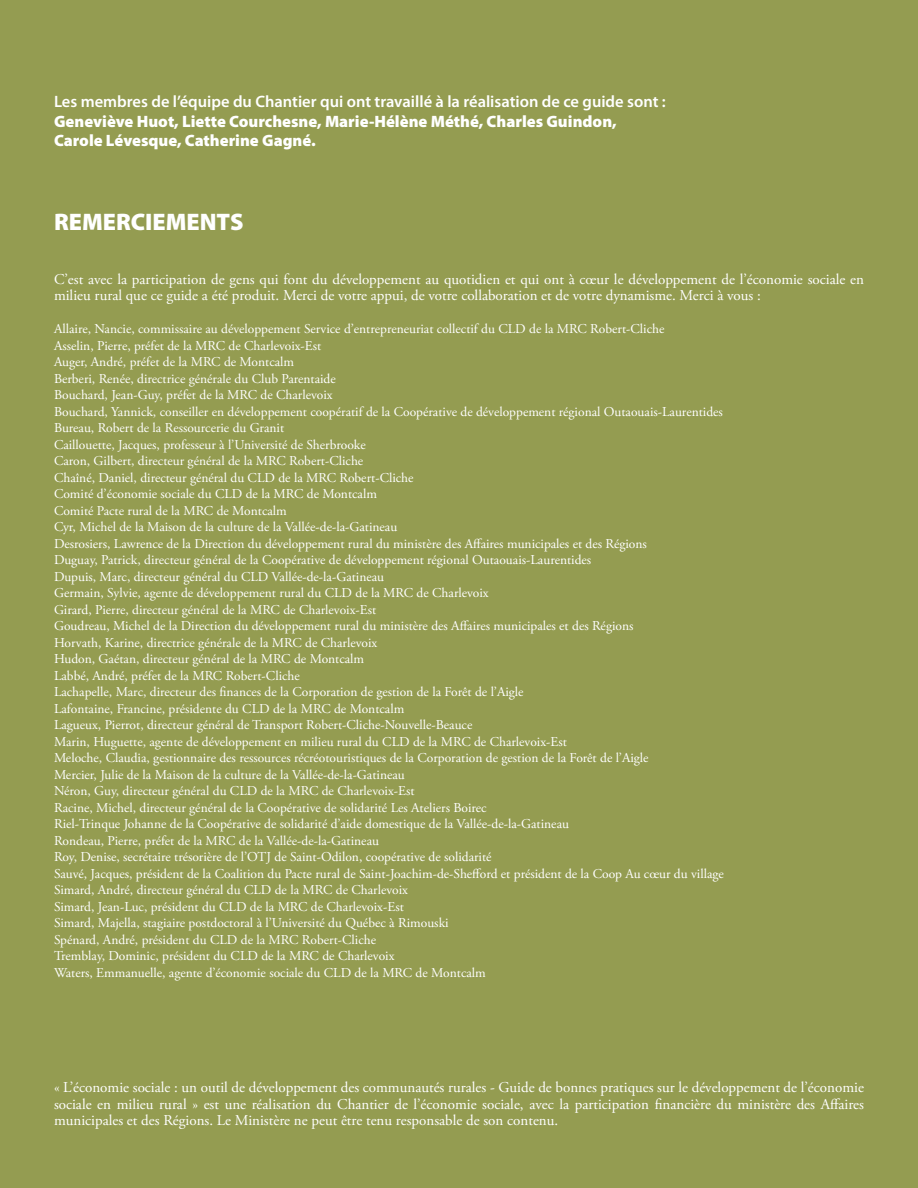
<style>
.page{position:relative;width:918px;height:1188px;background:#949c51}
.page>*{position:absolute;margin:0;border:0;box-sizing:border-box;transform-origin:0 0}
.t1{font:900 24px "Myriad Pro";color:#fff}
.t2{font:900 16.5px/19.8px "Myriad Pro";color:#fff}
.t3{font:600 16.5px "Myriad Pro";color:#fff}
.t4{font:15px/16.5px "Adobe Garamond Pro";color:#fff}
.t5{font:13.5px/16.5px "Adobe Garamond Pro";color:#fff}
</style>
<div class="page">
<p class="t3" style="left:54px;top:91px;width:613px">Les membres de l’équipe du Chantier qui ont travaillé à la réalisation de ce guide sont :</p>
<p class="t2" style="left:54px;top:111px;width:564px">Geneviève Huot, Liette Courchesne, Marie-Hélène Méthé, Charles Guindon,<br>Carole Lévesque, Catherine Gagné.</p>
<h1 class="t1" style="left:54px;top:205px;width:191px">REMERCIEMENTS</h1>
<p class="t4" style="left:54px;top:271px;width:812px">C’est avec la participation de gens qui font du développement au quotidien et qui ont à cœur le développement de l’économie sociale en milieu rural que ce guide a été produit. Merci de votre appui, de votre collaboration et de votre dynamisme. Merci à vous :</p>
<p class="t5" style="left:54px;top:321px;width:671px">Allaire, Nancie, commissaire au développement Service d’entrepreneuriat collectif du CLD de la MRC Robert-Cliche<br>Asselin, Pierre, préfet de la MRC de Charlevoix-Est<br>Auger, André, préfet de la MRC de Montcalm<br>Berberi, Renée, directrice générale du Club Parentaide<br>Bouchard, Jean-Guy, préfet de la MRC de Charlevoix<br>Bouchard, Yannick, conseiller en développement coopératif de la Coopérative de développement régional Outaouais-Laurentides Bureau, Robert de la Ressourcerie du Granit<br>Caillouette, Jacques, professeur à l’Université de Sherbrooke<br>Caron, Gilbert, directeur général de la MRC Robert-Cliche<br>Chaîné, Daniel, directeur général du CLD de la MRC Robert-Cliche<br>Comité d’économie sociale du CLD de la MRC de Montcalm<br>Comité Pacte rural de la MRC de Montcalm<br>Cyr, Michel de la Maison de la culture de la Vallée-de-la-Gatineau<br>Desrosiers, Lawrence de la Direction du développement rural du ministère des Affaires municipales et des Régions<br>Duguay, Patrick, directeur général de la Coopérative de développement régional Outaouais-Laurentides<br>Dupuis, Marc, directeur général du CLD Vallée-de-la-Gatineau<br>Germain, Sylvie, agente de développement rural du CLD de la MRC de Charlevoix<br>Girard, Pierre, directeur général de la MRC de Charlevoix-Est<br>Goudreau, Michel de la Direction du développement rural du ministère des Affaires municipales et des Régions<br>Horvath, Karine, directrice générale de la MRC de Charlevoix<br>Hudon, Gaétan, directeur général de la MRC de Montcalm<br>Labbé, André, préfet de la MRC Robert-Cliche<br>Lachapelle, Marc, directeur des finances de la Corporation de gestion de la Forêt de l’Aigle<br>Lafontaine, Francine, présidente du CLD de la MRC de Montcalm<br>Lagueux, Pierrot, directeur général de Transport Robert-Cliche-Nouvelle-Beauce<br>Marin, Huguette, agente de développement en milieu rural du CLD de la MRC de Charlevoix-Est<br>Meloche, Claudia, gestionnaire des ressources récréotouristiques de la Corporation de gestion de la Forêt de l’Aigle<br>Mercier, Julie de la Maison de la culture de la Vallée-de-la-Gatineau<br>Néron, Guy, directeur général du CLD de la MRC de Charlevoix-Est<br>Racine, Michel, directeur général de la Coopérative de solidarité Les Ateliers Boirec<br>Riel-Trinque Johanne de la Coopérative de solidarité d’aide domestique de la Vallée-de-la-Gatineau<br>Rondeau, Pierre, préfet de la MRC de la Vallée-de-la-Gatineau<br>Roy, Denise, secrétaire trésorière de l’OTJ de Saint-Odilon, coopérative de solidarité<br>Sauvé, Jacques, président de la Coalition du Pacte rural de Saint-Joachim-de-Shefford et président de la Coop Au cœur du village Simard, André, directeur général du CLD de la MRC de Charlevoix<br>Simard, Jean-Luc, président du CLD de la MRC de Charlevoix-Est<br>Simard, Majella, stagiaire postdoctoral à l’Université du Québec à Rimouski<br>Spénard, André, président du CLD de la MRC Robert-Cliche<br>Tremblay, Dominic, président du CLD de la MRC de Charlevoix<br>Waters, Emmanuelle, agente d’économie sociale du CLD de la MRC de Montcalm</p>
<p class="t4" style="left:54px;top:1080px;width:811px;text-align:justify">« L’économie sociale : un outil de développement des communautés rurales - Guide de bonnes pratiques sur le développement de l’économie sociale en milieu rural » est une réalisation du Chantier de l’économie sociale, avec la participation financière du ministère des Affaires municipales et des Régions. Le Ministère ne peut être tenu responsable de son contenu.</p>
</div>
